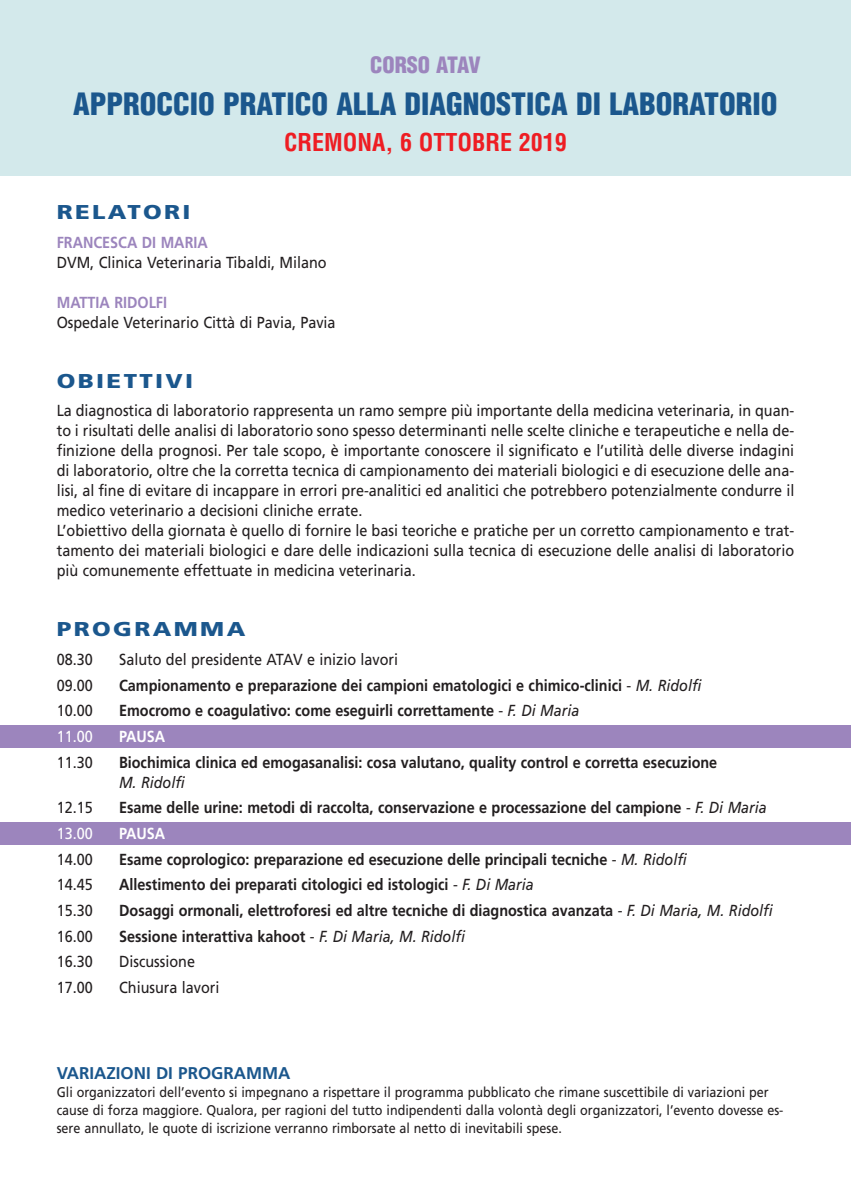
<style>
.page{position:relative;width:851px;height:1191px;background:#fff}
.page>*{position:absolute;margin:0;border:0;box-sizing:border-box;transform-origin:0 0}
.t1{font:900 condensed 30px "Helvetica";color:#1b578d}
.t2{font:700 condensed 24px "Helvetica";color:#ee1d23}
.t3{font:900 condensed 22px "Helvetica";color:#9c85bd}
.t4{font:900 20px "Frutiger";letter-spacing:.1em;color:#1b578d;scale:1.2 1}
.t5{font:700 17px "Frutiger";color:#1b578d}
.t6{font:16px/20px "Frutiger";color:#231f20;scale:.9 1}
.t7{font:700 16px "Frutiger";color:#231f20;scale:.9 1}
.t8{font:700 16px "Frutiger";color:#9c85bd;scale:.9 1}
.t9{font:16px "Frutiger";color:#fff;scale:.9 1}
.t10{font:700 16px "Frutiger";color:#fff;scale:.9 1}
.t11{font:italic 16px "Frutiger";color:#231f20;scale:.9 1}
.t12{font:14px/18px "Frutiger";color:#231f20;scale:.9 1}
.s1{font-weight:400}
.s2{font-weight:400;font-style:italic}
</style>
<div class="page">
<div style="left:0;top:725px;width:850px;height:22px;background:#9c85bd"></div>
<div style="left:0;top:821px;width:850px;height:23px;background:#9c85bd"></div>
<div style="left:0;top:0;width:850px;height:176px;background:#d3e9eb"></div>
<h3 class="t3" style="left:370px;top:57px;width:112px">CORSO ATAV</h3>
<h1 class="t1" style="left:73px;top:92px;width:705px">APPROCCIO PRATICO ALLA DIAGNOSTICA DI LABORATORIO</h1>
<h2 class="t2" style="left:284px;top:133px;width:284px">CREMONA, 6 OTTOBRE 2019</h2>
<p class="t4" style="left:57px;top:204px;width:113px">RELATORI</p>
<p class="t8" style="left:57px;top:236px;width:169px">FRANCESCA DI MARIA</p>
<p class="t6" style="left:57px;top:253px;width:301px">DVM, Clinica Veterinaria Tibaldi, Milano</p>
<p class="t8" style="left:57px;top:296px;width:124px">MATTIA RIDOLFI</p>
<p class="t6" style="left:57px;top:313px;width:311px">Ospedale Veterinario Città di Pavia, Pavia</p>
<p class="t4" style="left:57px;top:373px;width:115px">OBIETTIVI</p>
<p class="t6" style="left:57px;top:402px;width:820px">La diagnostica di laboratorio rappresenta un ramo sempre più importante della medicina veterinaria, in quan&shy;to i risultati delle analisi di laboratorio sono spesso determinanti nelle scelte cliniche e terapeutiche e nella de&shy;finizione della prognosi. Per tale scopo, è importante conoscere il significato e l’utilità delle diverse indagini di laboratorio, oltre che la corretta tecnica di campionamento dei materiali biologici e di esecuzione delle ana&shy;lisi, al fine di evitare di incappare in errori pre-analitici ed analitici che potrebbero potenzialmente condurre il medico veterinario a decisioni cliniche errate.<br>L’obiettivo della giornata è quello di fornire le basi teoriche e pratiche per un corretto campionamento e trat&shy;tamento dei materiali biologici e dare delle indicazioni sulla tecnica di esecuzione delle analisi di laboratorio più comunemente effettuate in medicina veterinaria.</p>
<p class="t4" style="left:57px;top:621px;width:159px">PROGRAMMA</p>
<p class="t6" style="left:57px;top:650px;width:41px">08.30</p>
<p class="t6" style="left:119px;top:650px;width:311px">Saluto del presidente ATAV e inizio lavori</p>
<p class="t6" style="left:57px;top:676px;width:41px">09.00</p>
<p class="t7" style="left:119px;top:678px;width:648px">Campionamento e preparazione dei campioni ematologici e chimico-clinici <span class="s1">-</span> <span class="s2">M. Ridolfi</span></p>
<p class="t6" style="left:57px;top:702px;width:41px">10.00</p>
<p class="t7" style="left:119px;top:704px;width:512px">Emocromo e coagulativo: come eseguirli correttamente <span class="s1">-</span> <span class="s2">F. Di Maria</span></p>
<p class="t9" style="left:57px;top:730px;width:41px">11.00</p>
<p class="t10" style="left:119px;top:730px;width:53px">PAUSA</p>
<p class="t6" style="left:57px;top:753px;width:41px">11.30</p>
<p class="t7" style="left:119px;top:755px;width:666px">Biochimica clinica ed emogasanalisi: cosa valutano, quality control e corretta esecuzione</p>
<p class="t11" style="left:119px;top:775px;width:75px">M. Ridolfi</p>
<p class="t6" style="left:57px;top:799px;width:41px">12.15</p>
<p class="t7" style="left:119px;top:801px;width:721px">Esame delle urine: metodi di raccolta, conservazione e processazione del campione <span class="s1">-</span> <span class="s2">F. Di Maria</span></p>
<p class="t9" style="left:57px;top:827px;width:41px">13.00</p>
<p class="t10" style="left:119px;top:827px;width:53px">PAUSA</p>
<p class="t6" style="left:57px;top:850px;width:41px">14.00</p>
<p class="t7" style="left:119px;top:852px;width:632px">Esame coprologico: preparazione ed esecuzione delle principali tecniche <span class="s1">-</span> <span class="s2">M. Ridolfi</span></p>
<p class="t6" style="left:57px;top:876px;width:41px">14.45</p>
<p class="t7" style="left:119px;top:878px;width:462px">Allestimento dei preparati citologici ed istologici <span class="s1">-</span> <span class="s2">F. Di Maria</span></p>
<p class="t6" style="left:57px;top:901px;width:41px">15.30</p>
<p class="t7" style="left:119px;top:904px;width:727px">Dosaggi ormonali, elettroforesi ed altre tecniche di diagnostica avanzata <span class="s1">-</span> <span class="s2">F. Di Maria, M. Ridolfi</span></p>
<p class="t6" style="left:57px;top:927px;width:41px">16.00</p>
<p class="t7" style="left:119px;top:929px;width:386px">Sessione interattiva kahoot <span class="s1">-</span> <span class="s2">F. Di Maria, M. Ridolfi</span></p>
<p class="t6" style="left:57px;top:953px;width:41px">16.30</p>
<p class="t6" style="left:119px;top:953px;width:86px">Discussione</p>
<p class="t6" style="left:57px;top:978px;width:41px">17.00</p>
<p class="t6" style="left:119px;top:978px;width:113px">Chiusura lavori</p>
<p class="t5" style="left:57px;top:1066px;width:235px">VARIAZIONI DI PROGRAMMA</p>
<p class="t12" style="left:57px;top:1084px;width:808px">Gli organizzatori dell’evento si impegnano a rispettare il programma pubblicato che rimane suscettibile di variazioni per cause di forza maggiore. Qualora, per ragioni del tutto indipendenti dalla volontà degli organizzatori, l’evento dovesse es&shy;sere annullato, le quote di iscrizione verranno rimborsate al netto di inevitabili spese.</p>
</div>
